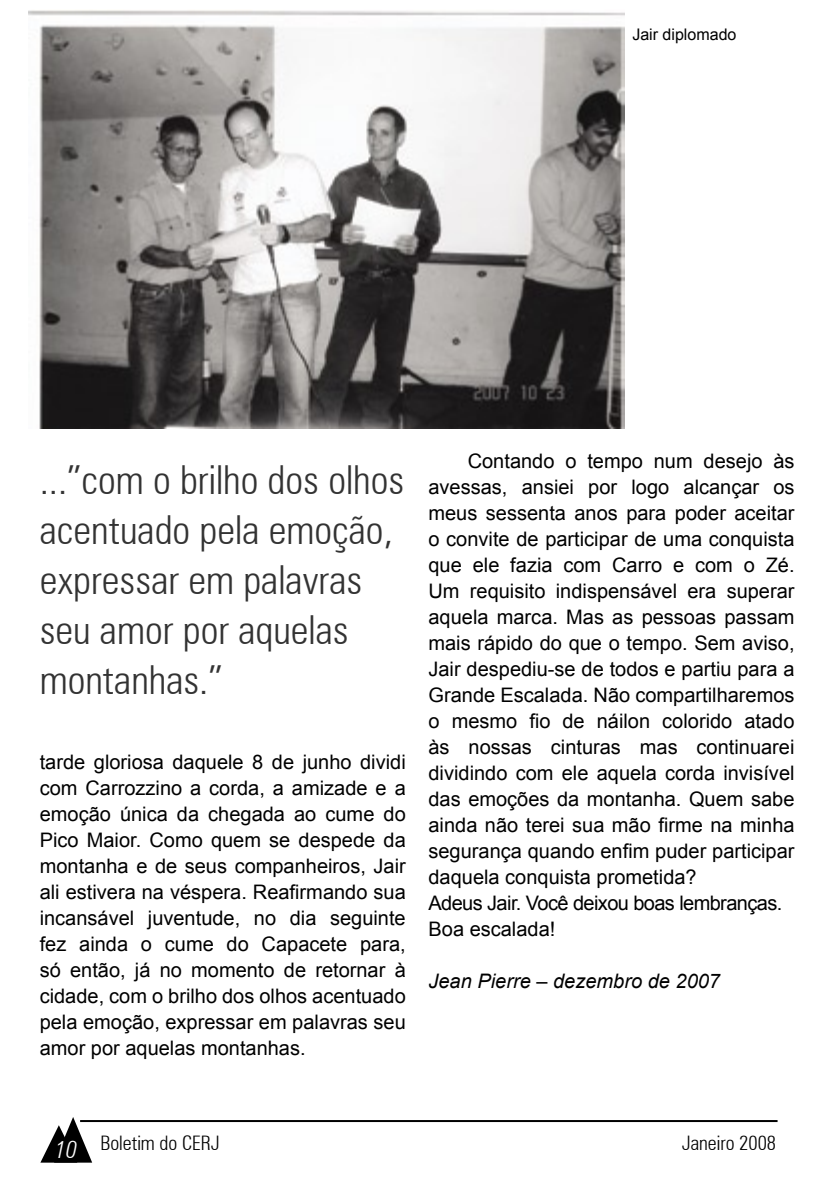
<style>
.page{position:relative;width:840px;height:1191px;background:#fff}
.page>*{position:absolute;margin:0;border:0;box-sizing:border-box;transform-origin:0 0}
.t1{font:300 condensed 40px/50px "Zurich BT";color:#333}
.t2{font:italic 300 condensed 24px "Zurich BT";color:#fff}
.t3{font:20px/26px "Arial";color:#000;text-align:justify}
.t4{font:italic 20px "Arial";color:#000}
.t5{font:300 condensed 20px "Zurich BT";color:#000}
.t6{font:16px "Arial";color:#000}
</style>
<div class="page">
<svg style="left:40px;top:1117px;width:52px;height:45px"></svg>
<hr style="left:80px;top:1120px;width:697px;height:2px;background:#000">
<img style="left:29px;top:10px;width:595px;height:419px">
<p class="t6" style="left:632px;top:24px;width:106px">Jair diplomado</p>
<h1 class="t1" style="left:40px;top:454px;width:366px">...”com o brilho dos olhos acentuado pela emoção, expressar em palavras seu amor por aquelas montanhas.”</h1>
<p class="t3" style="left:40px;top:749px;width:367px">tarde gloriosa daquele 8 de junho dividi com Carrozzino a corda, a amizade e a emoção única da chegada ao cume do Pico Maior. Como quem se despede da montanha e de seus companheiros, Jair ali estivera na véspera. Reafirmando sua incansável juventude, no dia seguinte fez ainda o cume do Capacete para, só então, já no momento de retornar à cidade, com o brilho dos olhos acentuado pela emoção, expressar em palavras seu amor por aquelas montanhas.</p>
<p class="t3" style="left:428px;top:448px;width:367px;text-align:left;text-indent:39px">Contando o tempo num desejo às avessas, ansiei por logo alcançar os meus sessenta anos para poder aceitar o convite de participar de uma conquista que ele fazia com Carro e com o Zé.<br>Um requisito indispensável era superar aquela marca. Mas as pessoas passam mais rápido do que o tempo. Sem aviso, Jair despediu-se de todos e partiu para a Grande Escalada. Não compartilharemos o mesmo fio de náilon colorido atado às nossas cinturas mas continuarei dividindo com ele aquela corda invisível das emoções da montanha. Quem sabe ainda não terei sua mão firme na minha segurança quando enfim puder participar daquela conquista prometida?<br>Adeus Jair. Você deixou boas lembranças.<br>Boa escalada!</p>
<p class="t4" style="left:428px;top:968px;width:293px">Jean Pierre – dezembro de 2007</p>
<p class="t2" style="left:55px;top:1135px;width:24px">10</p>
<p class="t5" style="left:100px;top:1130px;width:121px">Boletim do CERJ</p>
<p class="t5" style="left:681px;top:1130px;width:96px">Janeiro 2008</p>
</div>
